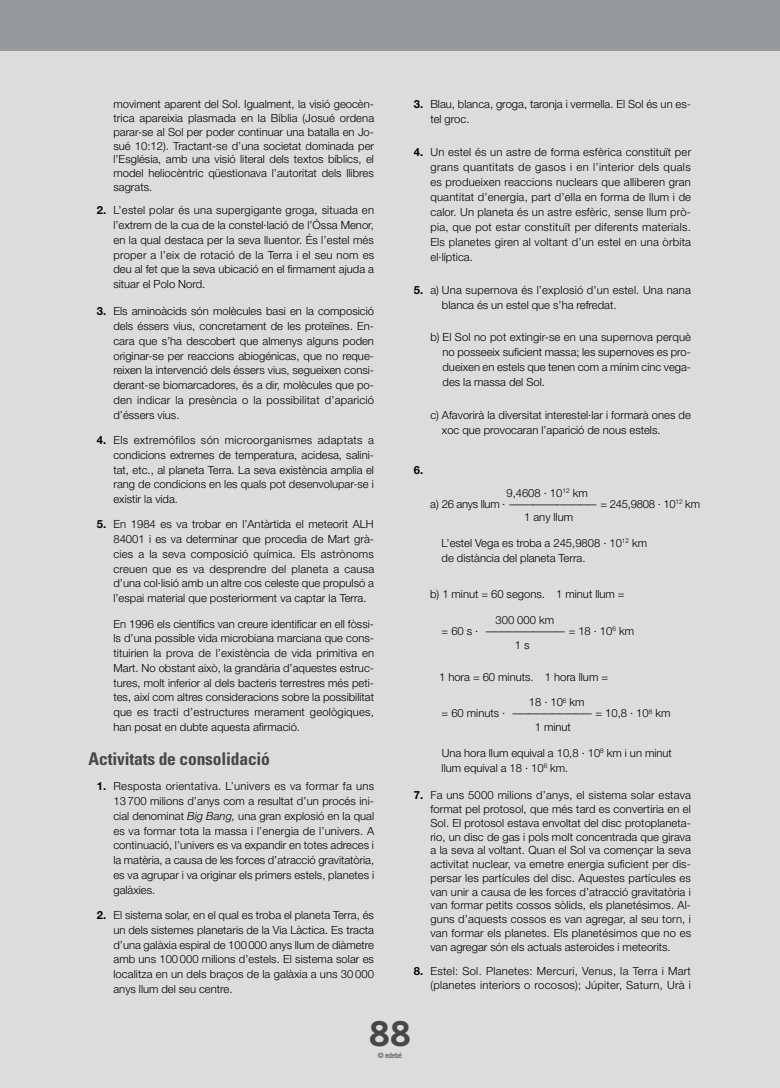
<style>
.page{position:relative;width:780px;height:1088px;background:#dcdcdd}
.page>*{position:absolute;margin:0;border:0;box-sizing:border-box;transform-origin:0 0}
.t1{font:700 37.5px "Cera Round Pro";color:#474749}
.t2{font:700 condensed 17.5px "Univers LT Std";letter-spacing:-.01em;color:#474749}
.t3{font:300 11.25px/14.8px "Helvetica Neue LT Std";color:#000;text-align:justify}
.t4{font:300 11.25px/13.8px "Helvetica Neue LT Std";letter-spacing:.02em;color:#000;text-align:right}
.t5{font:300 11.25px/11px "Helvetica Neue LT Std";letter-spacing:-.02em;color:#000}
.t6{font:700 11.25px "Helvetica Neue LT Std";color:#000}
.t7{font:500 condensed 7.5px "Helvetica Neue LT Std";letter-spacing:-.03em;color:#5b5b5d}
.s1{font-weight:700}
.s2{font-style:italic}
</style>
<div class="page">
<div style="left:0;top:0;width:780px;height:51px;background:#98999b"></div>
<p class="t3" style="left:113px;top:97px;width:262px;line-height:13.8px">moviment aparent del Sol. Igualment, la visió geocèn&shy;trica apareixia plasmada en la Bíblia (Josué ordena parar-se al Sol per poder continuar una batalla en Jo&shy;sué 10:12). Tractant-se d’una societat dominada per l’Església, amb una visió literal dels textos bíblics, el model heliocèntric qüestionava l’autoritat dels llibres sagrats.</p>
<p class="t3" style="left:113px;top:203px;width:262px;text-indent:-16px"><span class="s1">2.</span> L’estel polar és una supergigante groga, situada en l’extrem de la cua de la constel·lació de l’Óssa Menor, en la qual destaca per la seva lluentor. És l’estel més proper a l’eix de rotació de la Terra i el seu nom es deu al fet que la seva ubicació en el firmament ajuda a situar el Polo Nord.</p>
<p class="t3" style="left:113px;top:304px;width:262px;text-indent:-16px"><span class="s1">3.</span> Els aminoàcids són molècules basi en la composició dels éssers vius, concretament de les proteïnes. En&shy;cara que s’ha descobert que almenys alguns poden originar-se per reaccions abiogénicas, que no reque&shy;reixen la intervenció dels éssers vius, segueixen consi&shy;derant-se biomarcadores, és a dir, molècules que po&shy;den indicar la presència o la possibilitat d’aparició d’éssers vius.</p>
<p class="t3" style="left:113px;top:432px;width:262px;text-indent:-16px"><span class="s1">4.</span> Els extremófilos són microorganismes adaptats a condicions extremes de temperatura, acidesa, salini&shy;tat, etc., al planeta Terra. La seva existència amplia el rang de condicions en les quals pot desenvolupar-se i existir la vida.</p>
<p class="t3" style="left:113px;top:517px;width:262px;text-indent:-16px"><span class="s1">5.</span> En 1984 es va trobar en l’Antàrtida el meteorit ALH 84001 i es va determinar que procedia de Mart grà&shy;cies a la seva composició química. Els astrònoms creuen que es va desprendre del planeta a causa d’una col·lisió amb un altre cos celeste que propulsó a l’espai material que posteriorment va captar la Terra.</p>
<p class="t3" style="left:113px;top:616px;width:262px">En 1996 els científics van creure identificar en ell fòssi&shy;ls d’una possible vida microbiana marciana que cons&shy;tituirien la prova de l’existència de vida primitiva en Mart. No obstant això, la grandària d’aquestes estruc&shy;tures, molt inferior al dels bacteris terrestres més peti&shy;tes, així com altres consideracions sobre la possibilitat que es tracti d’estructures merament geològiques, han posat en dubte aquesta afirmació.</p>
<h2 class="t2" style="left:89px;top:748px;width:183px">Activitats de consolidació</h2>
<p class="t3" style="left:113px;top:779px;width:262px;text-indent:-16px"><span class="s1">1.</span> Resposta orientativa. L’univers es va formar fa uns 13 700 milions d’anys com a resultat d’un procés ini&shy;cial denominat <span class="s2">Big Bang,</span> una gran explosió en la qual es va formar tota la massa i l’energia de l’univers. A continuació, l’univers es va expandir en totes adreces i la matèria, a causa de les forces d’atracció gravitatòria, es va agrupar i va originar els primers estels, planetes i galàxies.</p>
<p class="t3" style="left:113px;top:907px;width:262px;text-indent:-16px"><span class="s1">2.</span> El sistema solar, en el qual es troba el planeta Terra, és un dels sistemes planetaris de la Via Làctica. Es tracta d’una galàxia espiral de 100000 anys llum de diàmetre amb uns 100000 milions d’estels. El sistema solar es localitza en un dels braços de la galàxia a uns 30 000 anys llum del seu centre.</p>
<p class="t3" style="left:430px;top:97px;width:262px;text-indent:-16px"><span class="s1">3.</span> Blau, blanca, groga, taronja i vermella. El Sol és un es&shy;tel groc.</p>
<p class="t3" style="left:430px;top:144px;width:262px;text-indent:-17px"><span class="s1">4.</span> Un estel és un astre de forma esfèrica constituït per grans quantitats de gasos i en l’interior dels quals es produeixen reaccions nuclears que alliberen gran quantitat d’energia, part d’ella en forma de llum i de calor. Un planeta és un astre esfèric, sense llum prò&shy;pia, que pot estar constituït per diferents materials.<br>Els planetes giren al voltant d’un estel en una òrbita el·líptica.</p>
<p class="t3" style="left:442px;top:282px;width:250px;text-indent:-28px"><span class="s1">5.</span> a) Una supernova és l’explosió d’un estel. Una nana blanca és un estel que s’ha refredat.</p>
<p class="t3" style="left:442px;top:330px;width:250px;text-indent:-12px">b) El Sol no pot extingir-se en una supernova perquè no posseeix suficient massa; les supernoves es pro&shy;dueixen en estels que tenen com a mínim cinc vega&shy;des la massa del Sol.</p>
<p class="t3" style="left:442px;top:407px;width:250px;text-indent:-12px">c) Afavorirà la diversitat interestel·lar i formarà ones de xoc que provocaran l’aparició de nous estels.</p>
<p class="t6" style="left:414px;top:463px;width:11px">6.</p>
<p class="t5" style="left:430px;top:487px;width:271px;text-indent:76px">9,4608 · 10<sup>12</sup> km<br>a) 26 anys llum · ——————————— = 245,9808 · 10<sup>12</sup> km</p>
<p class="t3" style="left:524px;top:509px;width:50px">1 any llum</p>
<p class="t3" style="left:441px;top:535px;width:207px">L’estel Vega es troba a 245,9808 · 10<sup>12</sup> km de distància del planeta Terra.</p>
<p class="t3" style="left:430px;top:587px;width:196px">b) 1 minut = 60 segons. 1 minut llum =</p>
<p class="t3" style="left:441px;top:614px;width:194px;line-height:11px;text-indent:54px">300 000 km<br>= 6 0 s · —————————— = 1 8 · 1 0 <sup>6</sup> k m</p>
<p class="t3" style="left:515px;top:637px;width:16px">1 s</p>
<p class="t3" style="left:439px;top:669px;width:170px">1 hora = 60 minuts. 1 hora llum =</p>
<p class="t3" style="left:441px;top:697px;width:230px;line-height:11px;text-align:center">18 · 10<sup>6</sup> km<br>= 60 minuts · —————————— = 10,8 · 10<sup>8</sup> km</p>
<p class="t3" style="left:534px;top:719px;width:38px">1 minut</p>
<p class="t3" style="left:441px;top:745px;width:232px">Una hora llum equival a 10,8 · 10<sup>8</sup> km i un minut llum equival a 18 · 10<sup>6</sup> km.</p>
<p class="t3" style="left:430px;top:788px;width:262px;line-height:13.8px;text-indent:-16px"><span class="s1">7.</span> Fa uns 5000 milions d’anys, el sistema solar estava format pel protosol, que més tard es convertiria en el Sol. El protosol estava envoltat del disc protoplaneta&shy;rio, un disc de gas i pols molt concentrada que girava a la seva al voltant. Quan el Sol va començar la seva activitat nuclear, va emetre energia suficient per dis&shy;persar les partícules del disc. Aquestes partícules es van unir a causa de les forces d’atracció gravitatòria i van formar petits cossos sòlids, els planetésimos. Al&shy;guns d’aquests cossos es van agregar, al seu torn, i van formar els planetes. Els planetésimos que no es van agregar són els actuals asteroides i meteorits.</p>
<p class="t4" style="left:414px;top:964px;width:278px"><span class="s1">8.</span> Estel: Sol. Planetes: Mercuri, Venus, la Terra i Mart (planetes interiors o rocosos); Júpiter, Saturn, Urà i</p>
<h1 class="t1" style="left:368px;top:1008px;width:44px">88</h1>
<p class="t7" style="left:378px;top:1051px;width:26px">© edebé</p>
</div>
